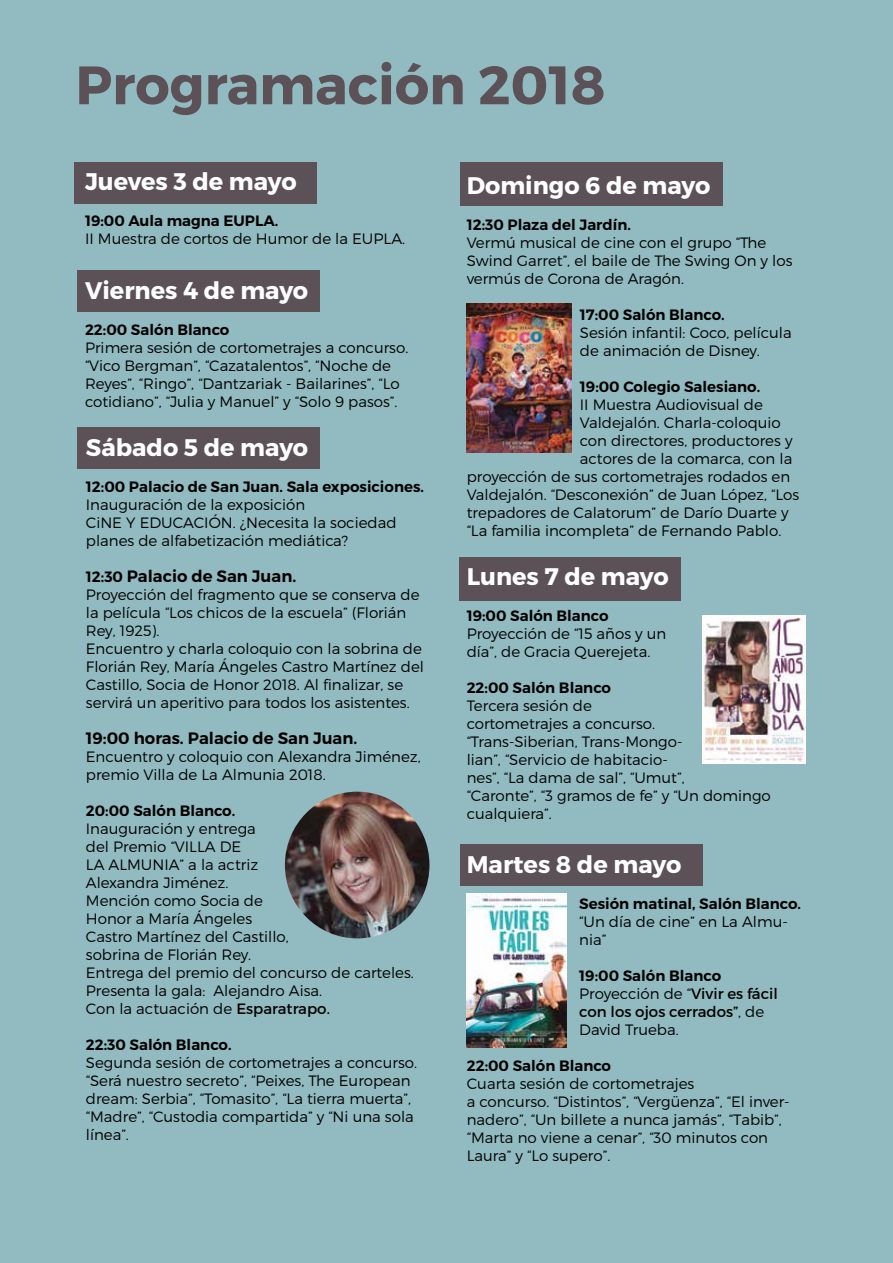
<style>
.page{position:relative;width:893px;height:1263px;background:#91bbc0}
.page>*{position:absolute;margin:0;border:0;box-sizing:border-box;transform-origin:0 0}
.t1{font:700 54px "Montserrat";color:#5b5156}
.t2{font:700 24px "Montserrat";color:#fff}
.t3{font:600 16.5px "Montserrat";color:#000}
.t4{font:300 15px/18px "Montserrat";color:#000}
.t5{font:600 15px "Montserrat";color:#000}
.t6{font:15px/18px "Montserrat";color:#000}
.s1{font-size:15px}
.s2{font-weight:400}
.s3{font-weight:600}
.s4{font-weight:300}
</style>
<div class="page">
<img style="left:703px;top:616px;width:102px;height:148px">
<img style="left:466px;top:894px;width:100px;height:153px">
<img style="left:467px;top:303px;width:104px;height:150px">
<div style="left:78px;top:270px;width:242px;height:41px;background:#5b5156"></div>
<div style="left:78px;top:427px;width:242px;height:42px;background:#5b5156"></div>
<div style="left:460px;top:162px;width:263px;height:44px;background:#5b5156"></div>
<div style="left:459px;top:557px;width:221px;height:44px;background:#5b5156"></div>
<div style="left:460px;top:844px;width:243px;height:42px;background:#5b5156"></div>
<img style="left:285px;top:792px;width:144px;height:146px">
<div style="left:75px;top:162px;width:242px;height:41px;background:#5b5156"></div>
<h1 class="t1" style="left:75px;top:52px;width:531px">Programación 2018</h1>
<h2 class="t2" style="left:85px;top:167px;width:213px">Jueves 3 de mayo</h2>
<p class="t5" style="left:85px;top:212px;width:195px">19:00 Aula magna EUPLA.</p>
<p class="t4" style="left:85px;top:230px;width:322px">II Muestra de cortos de Humor de la EUPLA.</p>
<h2 class="t2" style="left:85px;top:276px;width:225px">Viernes 4 de mayo</h2>
<p class="t5" style="left:85px;top:321px;width:146px">22:00 Salón Blanco</p>
<p class="t4" style="left:85px;top:339px;width:325px">Primera sesión de cortometrajes a concurso. “Vico Bergman”, “Cazatalentos”, “Noche de Reyes”, “Ringo”, “Dantzariak - Bailarines”, “Lo cotidiano”, “Julia y Manuel” y “Solo 9 pasos”.</p>
<h2 class="t2" style="left:86px;top:433px;width:224px">Sábado 5 de mayo</h2>
<p class="t5" style="left:86px;top:478px;width:340px">12:00 Palacio de San Juan. Sala exposiciones.</p>
<p class="t4" style="left:86px;top:496px;width:312px">Inauguración de la exposición<br>CiNE Y EDUCACIÓN. ¿Necesita la sociedad planes de alfabetización mediática?</p>
<p class="t3" style="left:86px;top:566px;width:212px"><span class="s1">12:30</span> Palacio de San Juan.</p>
<p class="t4" style="left:86px;top:586px;width:340px">Proyección del fragmento que se conserva de la película “Los chicos de la escuela” (Florián Rey, 1925).<br>Encuentro y charla coloquio con la sobrina de Florián Rey, María Ángeles Castro Martínez del Castillo, Socia de Honor 2018. Al finalizar, se servirá un aperitivo para todos los asistentes.</p>
<p class="t3" style="left:86px;top:728px;width:273px">19:00 horas. Palacio de San Juan.</p>
<p class="t4" style="left:86px;top:748px;width:336px">Encuentro y coloquio con Alexandra Jiménez, premio Villa de La Almunia 2018.</p>
<p class="t5" style="left:86px;top:802px;width:151px">20:00 Salón Blanco.</p>
<p class="t4" style="left:86px;top:820px;width:329px">Inauguración y entrega<br>del Premio “VILLA DE<br>LA ALMUNIA” a la actriz<br>Alexandra Jiménez.<br>Mención como Socia de<br>Honor a María Ángeles<br>Castro Martínez del Castillo,<br>sobrina de Florián Rey.<br>Entrega del premio del concurso de carteles.<br>Presenta la gala: Alejandro Aisa.<br>Con la actuación de <span class="s2">Esparatrapo.</span></p>
<p class="t5" style="left:86px;top:1036px;width:147px">22:30 Salón Blanco.</p>
<p class="t4" style="left:86px;top:1054px;width:333px">Segunda sesión de cortometrajes a concurso. “Será nuestro secreto”, “Peixes, The European dream: Serbia”, “Tomasito”, “La tierra muerta”, “Madre”, “Custodia compartida” y “Ni una sola línea”.</p>
<h2 class="t2" style="left:467px;top:170px;width:245px">Domingo 6 de mayo</h2>
<p class="t5" style="left:467px;top:215px;width:166px">12:30 Plaza del Jardín.</p>
<p class="t4" style="left:467px;top:233px;width:327px">Vermú musical de cine con el grupo “The<br>Swind Garret”, el baile de The Swing On y los vermús de Corona de Aragón.</p>
<p class="t5" style="left:580px;top:305px;width:146px">17:00 Salón Blanco.</p>
<p class="t4" style="left:580px;top:323px;width:213px">Sesión infantil: Coco, película de animación de Disney.</p>
<p class="t5" style="left:580px;top:377px;width:182px">19:00 Colegio Salesiano.</p>
<p class="t4" style="left:580px;top:395px;width:184px">II Muestra Audiovisual de</p>
<p class="t4" style="left:580px;top:413px;width:202px">Valdejalón. Charla-coloquio</p>
<p class="t4" style="left:580px;top:431px;width:214px">con directores, productores y</p>
<p class="t4" style="left:580px;top:449px;width:214px">actores de la comarca, con la</p>
<p class="t4" style="left:467px;top:467px;width:325px">proyección de sus cortometrajes rodados en</p>
<p class="t4" style="left:467px;top:485px;width:334px">Valdejalón. “Desconexión” de Juan López, “Los</p>
<p class="t4" style="left:467px;top:503px;width:324px">trepadores de Calatorum” de Darío Duarte y</p>
<p class="t4" style="left:467px;top:521px;width:316px">“La familia incompleta” de Fernando Pablo.</p>
<h2 class="t2" style="left:467px;top:562px;width:204px">Lunes 7 de mayo</h2>
<p class="t5" style="left:467px;top:606px;width:143px">19:00 Salón Blanco</p>
<p class="t4" style="left:467px;top:624px;width:201px">Proyección de “15 años y un día”, de Gracia Querejeta.</p>
<p class="t5" style="left:467px;top:678px;width:146px">22:00 Salón Blanco</p>
<p class="t4" style="left:467px;top:696px;width:306px">Tercera sesión de<br>cortometrajes a concurso.<br>“Trans-Siberian, Trans-Mongo-<br>lian”, “Servicio de habitacio-<br>nes”, “La dama de sal”, “Umut”,<br>“Caronte”, “3 gramos de fe” y “Un domingo cualquiera”.</p>
<h2 class="t2" style="left:467px;top:850px;width:216px">Martes 8 de mayo</h2>
<p class="t5" style="left:579px;top:895px;width:223px">Sesión matinal, Salón Blanco.</p>
<p class="t4" style="left:579px;top:913px;width:210px">“Un día de cine” en La Almu&shy;nia”</p>
<p class="t6" style="left:579px;top:967px;width:200px"><span class="s3">19:00 Salón Blanco<br></span><span class="s4">Proyección de “</span>Vivir es fácil con los ojos cerrados”<span class="s4">, de<br>David Trueba.</span></p>
<p class="t5" style="left:467px;top:1057px;width:146px">22:00 Salón Blanco</p>
<p class="t4" style="left:467px;top:1075px;width:324px">Cuarta sesión de cortometrajes<br>a concurso. “Distintos”, “Vergüenza”, “El inver&shy;nadero”, “Un billete a nunca jamás”, “Tabib”, “Marta no viene a cenar”, “30 minutos con Laura” y “Lo supero”.</p>
</div>
